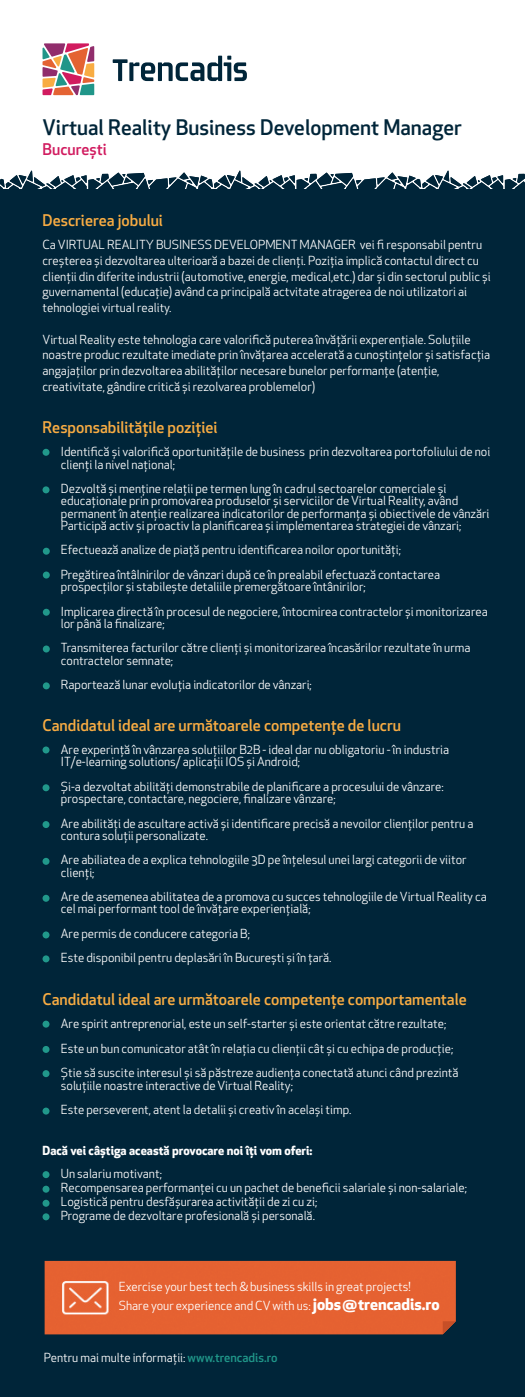
<style>
.page{position:relative;width:525px;height:1397px;background:#fff}
.page>*{position:absolute;margin:0;border:0;box-sizing:border-box;transform-origin:0 0}
.t1{font:500 21px "Apex New";color:#002539}
.t2{font:500 15.75px "Apex New";color:#f8ac43}
.t3{font:500 15.75px "Apex New";color:#d11b5f}
.t4{font:12.25px/12.2px "Apex New";color:#fff}
.t5{font:700 12.25px "Apex New";color:#fff}
.s1{font-weight:700;font-size:15.75px}
.s2{font-weight:500;color:#209689}
</style>
<div class="page">
<div style="left:0;top:175px;width:525px;height:1221px;background:#002539"></div>
<svg style="left:27px;top:171px;width:498px;height:14px"></svg>
<div style="left:45px;top:1260px;width:411px;height:74px;background:#e56131"></div>
<svg style="left:443px;top:1321px;width:13px;height:13px"></svg>
<svg style="left:43px;top:449px;width:7px;height:7px"></svg>
<svg style="left:43px;top:486px;width:7px;height:7px"></svg>
<svg style="left:43px;top:548px;width:7px;height:7px"></svg>
<svg style="left:43px;top:571px;width:7px;height:7px"></svg>
<svg style="left:43px;top:609px;width:7px;height:7px"></svg>
<svg style="left:43px;top:645px;width:7px;height:7px"></svg>
<svg style="left:43px;top:682px;width:7px;height:7px"></svg>
<svg style="left:43px;top:1020px;width:7px;height:7px"></svg>
<svg style="left:43px;top:1046px;width:7px;height:7px"></svg>
<svg style="left:43px;top:1070px;width:7px;height:7px"></svg>
<svg style="left:43px;top:1107px;width:7px;height:7px"></svg>
<svg style="left:43px;top:746px;width:7px;height:7px"></svg>
<svg style="left:43px;top:784px;width:7px;height:7px"></svg>
<svg style="left:43px;top:821px;width:7px;height:7px"></svg>
<svg style="left:43px;top:858px;width:7px;height:7px"></svg>
<svg style="left:43px;top:894px;width:7px;height:7px"></svg>
<svg style="left:43px;top:931px;width:7px;height:7px"></svg>
<svg style="left:43px;top:955px;width:7px;height:7px"></svg>
<svg style="left:43px;top:1171px;width:7px;height:7px"></svg>
<svg style="left:43px;top:1185px;width:7px;height:7px"></svg>
<svg style="left:43px;top:1199px;width:7px;height:7px"></svg>
<svg style="left:43px;top:1213px;width:7px;height:7px"></svg>
<svg style="left:113px;top:56px;width:134px;height:25px"></svg>
<svg style="left:43px;top:43px;width:51px;height:52px;background:#be8582"></svg>
<h1 class="t1" style="left:43px;top:114px;width:421px">Virtual Reality Business Development Manager</h1>
<p class="t3" style="left:43px;top:139px;width:66px">București</p>
<p class="t2" style="left:43px;top:210px;width:122px">Descrierea jobului</p>
<p class="t4" style="left:43px;top:237px;width:450px;line-height:15.8px">Ca VIRTUAL REALITY BUSINESS DEVELOPMENT MANAGER vei fi responsabil pentru creșterea și dezvoltarea ulterioară a bazei de clienţi. Poziţia implică contactul direct cu clienţii din diferite industrii (automotive, energie, medical,etc.) dar și din sectorul public și guvernamental (educaţie) având ca principală actvitate atragerea de noi utilizatori ai tehnologiei virtual reality.</p>
<p class="t4" style="left:43px;top:331px;width:449px;line-height:15.8px">Virtual Reality este tehnologia care valorifică puterea învăţării experenţiale. Soluţiile noastre produc rezultate imediate prin învăţarea accelerată a cunoștinţelor și satisfacţia angajaţilor prin dezvoltarea abilităţilor necesare bunelor performanţe (atenţie, creativitate, gândire critică și rezolvarea problemelor)</p>
<p class="t2" style="left:43px;top:416px;width:176px">Responsabilităţile poziţiei</p>
<p class="t4" style="left:61px;top:446px;width:431px">Identifică și valorifică oportunităţile de business prin dezvoltarea portofoliului de noi clienţi la nivel naţional;</p>
<p class="t4" style="left:61px;top:482px;width:430px">Dezvoltă și menţine relaţii pe termen lung în cadrul sectoarelor comerciale și educaţionale prin promovarea produselor și serviciilor de Virtual Reality, având permanent în atenţie realizarea indicatorilor de performanţa și obiectivele de vânzări Participă activ și proactiv la planificarea și implementarea strategiei de vânzari;</p>
<p class="t4" style="left:61px;top:538px;width:381px;line-height:24.5px">Efectuează analize de piaţă pentru identificarea noilor oportunităţi;<br>Pregătirea întâlnirilor de vânzari după ce în prealabil efectuază contactarea</p>
<p class="t4" style="left:61px;top:574px;width:428px;line-height:24.5px">prospecţilor și stabilește detaliile premergătoare întânirilor;<br>Implicarea directă în procesul de negociere, întocmirea contractelor și monitorizarea</p>
<p class="t4" style="left:61px;top:611px;width:411px;line-height:24.5px">lor până la finalizare;<br>Transmiterea facturilor către clienţi și monitorizarea încasărilor rezultate în urma</p>
<p class="t4" style="left:61px;top:648px;width:253px;line-height:24.5px">contractelor semnate;<br>Raportează lunar evoluţia indicatorilor de vânzari;</p>
<p class="t2" style="left:43px;top:715px;width:360px">Candidatul ideal are următoarele competenţe de lucru</p>
<p class="t4" style="left:61px;top:743px;width:390px">Are experinţă în vânzarea soluţiilor B2B - ideal dar nu obligatoriu - în industria<br>IT/e-learning solutions/ aplicaţii IOS și Android;</p>
<p class="t4" style="left:61px;top:780px;width:384px">Și-a dezvoltat abilităţi demonstrabile de planificare a procesului de vânzare: prospectare, contactare, negociere, finalizare vânzare;</p>
<p class="t4" style="left:61px;top:817px;width:414px">Are abilităţi de ascultare activă și identificare precisă a nevoilor clienţilor pentru a contura soluţii personalizate.</p>
<p class="t4" style="left:61px;top:854px;width:407px">Are abiliatea de a explica tehnologiile 3D pe înţelesul unei largi categorii de viitor clienţi;</p>
<p class="t4" style="left:61px;top:890px;width:428px">Are de asemenea abilitatea de a promova cu succes tehnologiile de Virtual Reality ca cel mai performant tool de învăţare experienţială;</p>
<p class="t4" style="left:61px;top:921px;width:272px;line-height:24.5px">Are permis de conducere categoria B;<br>Este disponibil pentru deplasări în București și în ţară.</p>
<p class="t2" style="left:43px;top:989px;width:426px">Candidatul ideal are următoarele competenţe comportamentale</p>
<p class="t4" style="left:61px;top:1011px;width:399px;line-height:24.5px">Are spirit antreprenorial, este un self-starter și este orientat către rezultate;<br>Este un bun comunicator atât în relaţia cu clienţii cât și cu echipa de producţie;<br>Știe să suscite interesul și să păstreze audienţa conectată atunci când prezintă</p>
<p class="t4" style="left:61px;top:1072px;width:292px;line-height:24.5px">soluţiile noastre interactive de Virtual Reality;<br>Este perseverent, atent la detalii și creativ în același timp.</p>
<p class="t5" style="left:43px;top:1142px;width:271px">Dacă vei câștiga această provocare noi îţi vom oferi:</p>
<p class="t4" style="left:61px;top:1167px;width:408px;line-height:14px">Un salariu motivant;<br>Recompensarea performanţei cu un pachet de beneficii salariale și non-salariale; Logistică pentru desfășurarea activităţii de zi cu zi;<br>Programe de dezvoltare profesională și personală.</p>
<p class="t4" style="left:119px;top:1280px;width:293px">Exercise your best tech &amp; business skills in great projects!</p>
<p class="t4" style="left:119px;top:1299px;width:322px">Share your experience and CV with us: <span class="s1">jobs@trencadis.ro</span></p>
<p class="t4" style="left:44px;top:1351px;width:235px">Pentru mai multe informaţii: <span class="s2">www.trencadis.ro</span></p>
</div>
